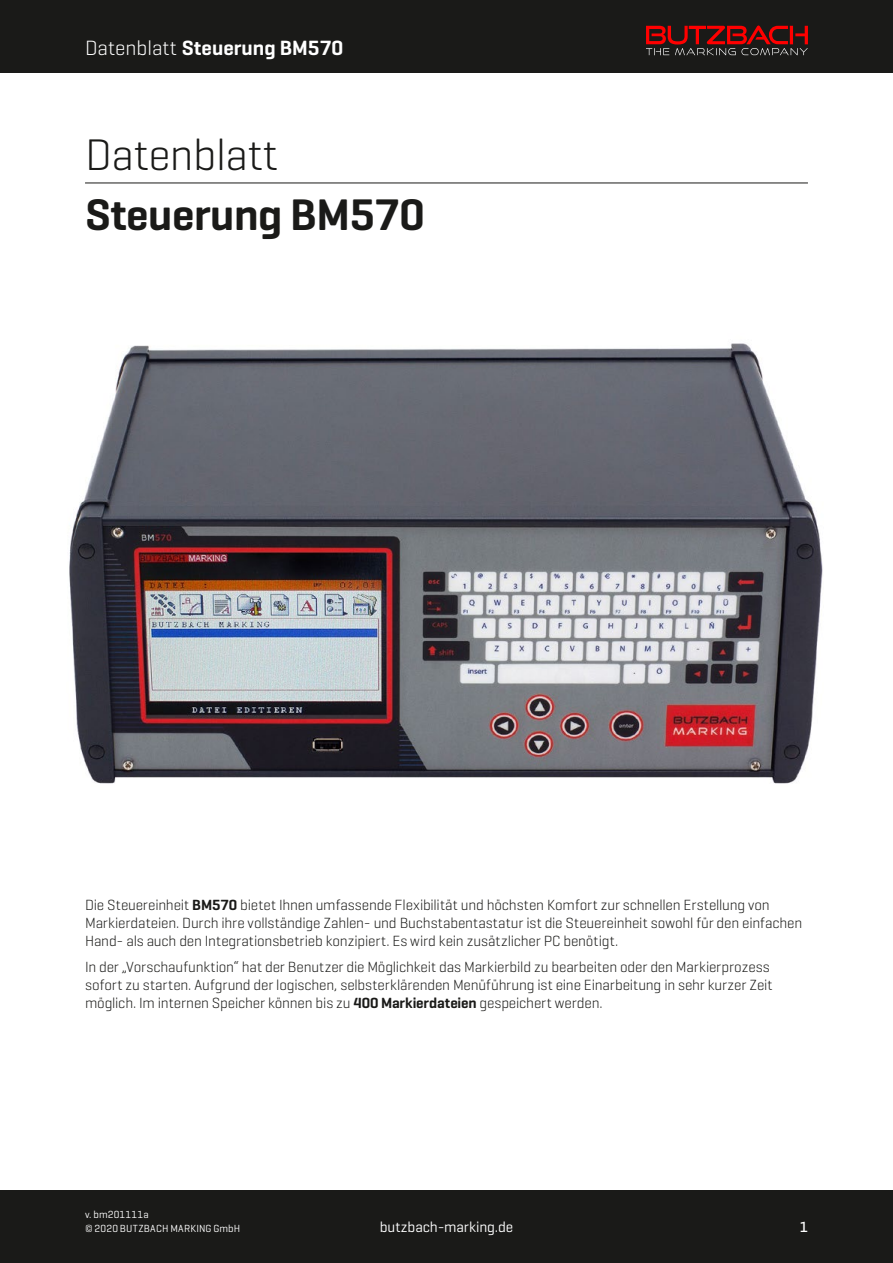
<style>
.page{position:relative;width:893px;height:1263px;background:#fff}
.page>*{position:absolute;margin:0;border:0;box-sizing:border-box;transform-origin:0 0}
.t1{font:600 45px "Geogrotesque";letter-spacing:-.01em;color:#1a1a18}
.t2{font:300 45px "Geogrotesque";letter-spacing:-.01em;color:#1a1a18}
.t3{font:600 21px "Geogrotesque";color:#fff}
.t4{font:300 15px/18px "Geogrotesque";letter-spacing:-.01em;color:#1a1a18}
.t5{font:15px "Geogrotesque";letter-spacing:-.01em;color:#fff}
.t6{font:500 15px "Geogrotesque";color:#fff}
.t7{font:10.5px/13.5px "Geogrotesque";letter-spacing:.02em;color:#fff}
.s1{font-weight:300}
.s2{font-weight:600}
</style>
<div class="page">
<div style="left:0;top:0;width:893px;height:72px;background:#1a1a18"></div>
<div style="left:0;top:1191px;width:893px;height:72px;background:#1a1a18"></div>
<svg style="left:646px;top:26px;width:162px;height:29px"></svg>
<img style="left:69px;top:343px;width:754px;height:441px">
<hr style="left:85px;top:183px;width:723px;height:1px;background:#1a1a18">
<h2 class="t3" style="left:85px;top:35px;width:260px"><span class="s1">Datenblatt</span> Steuerung BM570</h2>
<h1 class="t2" style="left:85px;top:126px;width:195px">Datenblatt</h1>
<h1 class="t1" style="left:85px;top:186px;width:341px">Steuerung BM570</h1>
<p class="t4" style="left:85px;top:895px;width:719px">Die Steuereinheit <span class="s2">BM570</span> bietet Ihnen umfassende Flexibilität und höchsten Komfort zur schnellen Erstellung von<br>Markierdateien. Durch ihre vollständige Zahlen- und Buchstabentastatur ist die Steuereinheit sowohl für den einfachen<br>Hand- als auch den Integrationsbetrieb konzipiert. Es wird kein zusätzlicher PC benötigt.</p>
<p class="t4" style="left:85px;top:958px;width:689px">In der „Vorschaufunktion“ hat der Benutzer die Möglichkeit das Markierbild zu bearbeiten oder den Markierprozess sofort zu starten. Aufgrund der logischen, selbsterklärenden Menüführung ist eine Einarbeitung in sehr kurzer Zeit möglich. Im internen Speicher können bis zu <span class="s2">400 Markierdateien</span> gespeichert werden.</p>
<p class="t7" style="left:85px;top:1207px;width:157px">v. bm201111a<br>© 2020 BUTZBACH MARKING GmbH</p>
<p class="t5" style="left:380px;top:1217px;width:135px">butzbach-marking.de</p>
<p class="t6" style="left:800px;top:1217px;width:10px">1</p>
</div>
